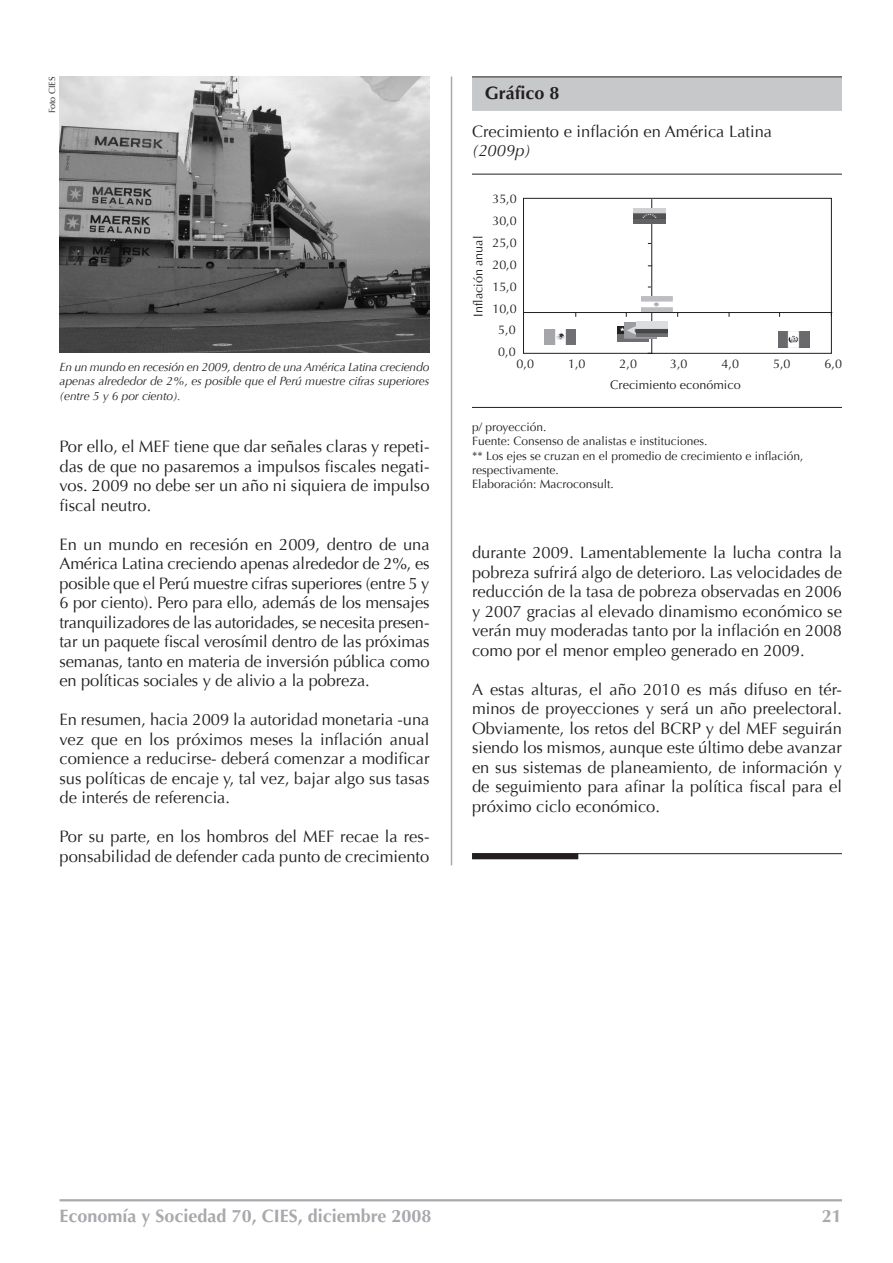
<style>
.page{position:relative;width:893px;height:1263px;background:#fff}
.page>*{position:absolute;margin:0;border:0;box-sizing:border-box;transform-origin:0 0}
.t1{font:700 18px "Optima LH East A";color:#a8a9ad}
.t2{font:700 18px "Optima LH East A";color:#231f20}
.t3{font:16.5px/19.5px "Optima";color:#231f20;text-align:justify}
.t4{font:italic 16.5px "Optima";color:#231f20}
.t5{font:12.6px "Optima";color:#231f20}
.t6{font:12px/14.4px "Optima";color:#231f20}
.t7{font:italic 12px/14.2px "Optima";letter-spacing:-.01em;color:#231f20;text-align:justify}
.t8{font:9px "Optima";color:#231f20}
</style>
<div class="page">
<hr style="left:60px;top:1199px;width:782px;height:2px;background:#a8a9ad">
<hr style="left:451px;top:76px;width:1px;height:789px;background:#a8a9ad">
<img style="left:60px;top:77px;width:369px;height:276px">
<div style="left:473px;top:78px;width:368px;height:32px;background:#c7c8ca"></div>
<div style="left:472px;top:77px;width:370px;height:34px;border:2px solid #c7c8ca"></div>
<hr style="left:472px;top:407px;width:370px;height:1px;background:#231f20">
<hr style="left:472px;top:174px;width:370px;height:1px;background:#231f20">
<hr style="left:472px;top:76px;width:370px;height:1px;background:#231f20">
<svg style="left:523px;top:198px;width:310px;height:156px"></svg>
<hr style="left:472px;top:853px;width:370px;height:1px;background:#231f20">
<div style="left:472px;top:853px;width:106px;height:6px;background:#231f20"></div>
<p class="t8" style="left:47px;top:113px;width:38px;rotate:-90deg">Foto CIES</p>
<p class="t7" style="left:60px;top:360px;width:371px">En un mundo en recesión en 2009, dentro de una América Latina creciendo apenas alrededor de 2%, es posible que el Perú muestre cifras superiores (entre 5 y 6 por ciento).</p>
<p class="t3" style="left:60px;top:437px;width:371px">Por ello, el MEF tiene que dar señales claras y repeti&shy;das de que no pasaremos a impulsos fiscales negati&shy;vos. 2009 no debe ser un año ni siquiera de impulso fiscal neutro.</p>
<p class="t3" style="left:60px;top:535px;width:372px">En un mundo en recesión en 2009, dentro de una América Latina creciendo apenas alrededor de 2%, es posible que el Perú muestre cifras superiores (entre 5 y 6 por ciento). Pero para ello, además de los mensajes tranquilizadores de las autoridades, se necesita presen&shy;tar un paquete fiscal verosímil dentro de las próximas semanas, tanto en materia de inversión pública como en políticas sociales y de alivio a la pobreza.</p>
<p class="t3" style="left:60px;top:710px;width:371px">En resumen, hacia 2009 la autoridad monetaria -una vez que en los próximos meses la inflación anual comience a reducirse- deberá comenzar a modificar sus políticas de encaje y, tal vez, bajar algo sus tasas de interés de referencia.</p>
<p class="t3" style="left:60px;top:827px;width:371px">Por su parte, en los hombros del MEF recae la res&shy;ponsabilidad de defender cada punto de crecimiento</p>
<p class="t2" style="left:485px;top:82px;width:76px">Gráfico 8</p>
<p class="t3" style="left:472px;top:122px;width:302px">Crecimiento e inflación en América Latina</p>
<p class="t4" style="left:472px;top:141px;width:61px">(2009p)</p>
<p class="t5" style="left:492px;top:191px;width:26px">35,0</p>
<p class="t5" style="left:471px;top:317px;width:82px;rotate:-90deg">Inflación anual</p>
<p class="t5" style="left:492px;top:213px;width:26px">30,0</p>
<p class="t5" style="left:492px;top:235px;width:26px">25,0</p>
<p class="t5" style="left:492px;top:257px;width:26px">20,0</p>
<p class="t5" style="left:492px;top:279px;width:26px">15,0</p>
<p class="t5" style="left:492px;top:302px;width:26px">10,0</p>
<p class="t5" style="left:498px;top:323px;width:19px">5,0</p>
<p class="t5" style="left:498px;top:345px;width:19px">0,0</p>
<p class="t5" style="left:517px;top:357px;width:19px">0,0</p>
<p class="t5" style="left:568px;top:357px;width:19px">1,0</p>
<p class="t5" style="left:620px;top:357px;width:19px">2,0</p>
<p class="t5" style="left:670px;top:357px;width:19px">3,0</p>
<p class="t5" style="left:722px;top:357px;width:19px">4,0</p>
<p class="t5" style="left:773px;top:357px;width:19px">5,0</p>
<p class="t5" style="left:824px;top:357px;width:19px">6,0</p>
<p class="t5" style="left:610px;top:377px;width:132px">Crecimiento económico</p>
<p class="t6" style="left:472px;top:420px;width:76px">p/ proyección.</p>
<p class="t6" style="left:472px;top:434px;width:237px">Fuente: Consenso de analistas e instituciones.</p>
<p class="t6" style="left:472px;top:448px;width:333px">** Los ejes se cruzan en el promedio de crecimiento e inflación, respectivamente.</p>
<p class="t6" style="left:472px;top:477px;width:143px">Elaboración: Macroconsult.</p>
<p class="t3" style="left:472px;top:543px;width:371px">durante 2009. Lamentablemente la lucha contra la pobreza sufrirá algo de deterioro. Las velocidades de reducción de la tasa de pobreza observadas en 2006 y 2007 gracias al elevado dinamismo económico se verán muy moderadas tanto por la inflación en 2008 como por el menor empleo generado en 2009.</p>
<p class="t3" style="left:472px;top:680px;width:371px">A estas alturas, el año 2010 es más difuso en tér&shy;minos de proyecciones y será un año preelectoral.<br>Obviamente, los retos del BCRP y del MEF seguirán siendo los mismos, aunque este último debe avanzar en sus sistemas de planeamiento, de información y de seguimiento para afinar la política fiscal para el próximo ciclo económico.</p>
<p class="t1" style="left:60px;top:1204px;width:373px">Economía y Sociedad 70, CIES, diciembre 2008</p>
<p class="t1" style="left:822px;top:1204px;width:22px">21</p>
</div>
